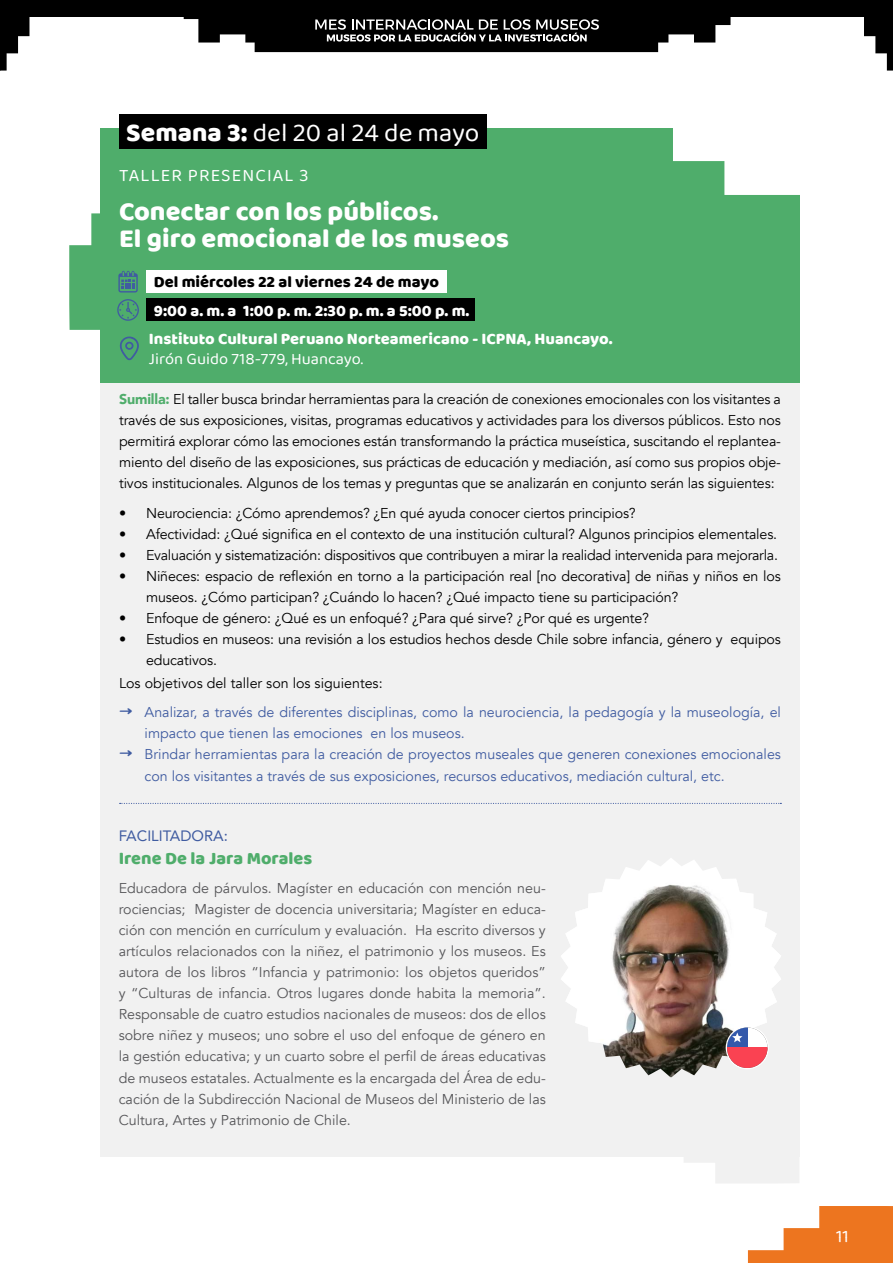
<style>
.page{position:relative;width:893px;height:1263px;background:#fff}
.page>*{position:absolute;margin:0;border:0;box-sizing:border-box;transform-origin:0 0}
.t1{font:27px/27px "Baloo";color:#fff}
.t2{font:26.4px "Baloo 2";color:#fff}
.t3{font:18px "Baloo";color:#4fad6b}
.t4{font:18px "Baloo 2";letter-spacing:.06em;color:#fff}
.t5{font:16.35px "Baloo";color:#fff}
.t6{font:16.35px "Baloo";color:#000}
.t7{font:16.35px "Baloo 2";color:#fff}
.t8{font:15px "Avenir";color:#405ca1}
.t9{font:14.25px/21px "Avenir";letter-spacing:-.01em;color:#000}
.t10{font:14.25px/21px "Avenir";color:#565659;text-align:justify}
.t11{font:14.25px/21px "Avenir";color:#405ca1}
.s1{font-family:"Baloo"}
.s2{font-weight:900;color:#4fad6b}
.s3{font-family:"Baloo 2";font-size:19.5px}
</style>
<div class="page">
<svg style="left:748px;top:1206px;width:145px;height:57px"></svg>
<svg style="left:184px;top:17px;width:546px;height:35px"></svg>
<div style="left:0;top:0;width:893px;height:17px;background:#000"></div>
<svg style="left:864px;top:17px;width:29px;height:54px"></svg>
<svg style="left:0;top:17px;width:29px;height:54px"></svg>
<div style="left:100px;top:320px;width:699px;height:837px;background:#f1f1f1"></div>
<div style="left:100px;top:128px;width:699px;height:255px;background:#4fad6b"></div>
<div style="left:119px;top:115px;width:367px;height:34px;background:#000"></div>
<svg style="left:120px;top:803px;width:661px;height:1px"></svg>
<div style="left:146px;top:270px;width:300px;height:23px;background:#fff"></div>
<div style="left:146px;top:299px;width:329px;height:22px;background:#000"></div>
<svg style="left:673px;top:128px;width:126px;height:67px"></svg>
<svg style="left:684px;top:1157px;width:115px;height:26px"></svg>
<svg style="left:69px;top:213px;width:70px;height:148px"></svg>
<svg style="left:606px;top:858px;width:130px;height:220px"></svg>
<img style="left:561px;top:880px;width:220px;height:197px">
<svg style="left:726px;top:1026px;width:43px;height:43px"></svg>
<div style="left:727px;top:1027px;width:40px;height:21px;background:#fff"></div>
<svg style="left:727px;top:1027px;width:21px;height:21px"></svg>
<svg style="left:732px;top:1032px;width:10px;height:10px"></svg>
<svg style="left:727px;top:1048px;width:40px;height:20px"></svg>
<h2 class="t2" style="left:126px;top:114px;width:355px"><span class="s1">Semana 3:</span> del 20 al 24 de mayo</h2>
<p class="t4" style="left:119px;top:162px;width:191px">TALLER PRESENCIAL 3</p>
<h1 class="t1" style="left:119px;top:197px;width:392px">Conectar con los públicos.<br>El giro emocional de los museos</h1>
<p class="t6" style="left:154px;top:272px;width:287px">Del miércoles 22 al viernes 24 de mayo</p>
<p class="t5" style="left:154px;top:300px;width:317px">9:00 a. m. a 1:00 p. m. 2:30 p. m. a 5:00 p. m.</p>
<p class="t5" style="left:149px;top:329px;width:465px">Instituto Cultural Peruano Norteamericano - ICPNA, Huancayo.</p>
<p class="t7" style="left:149px;top:347px;width:216px">Jirón Guido 718-779, Huancayo.</p>
<p class="t9" style="left:119px;top:389px;width:663px;text-align:justify"><span class="s2">Sumilla:</span> El taller busca brindar herramientas para la creación de conexiones emocionales con los visitantes a través de sus exposiciones, visitas, programas educativos y actividades para los diversos públicos. Esto nos permitirá explorar cómo las emociones están transformando la práctica museística, suscitando el replantea&shy;miento del diseño de las exposiciones, sus prácticas de educación y mediación, así como sus propios obje&shy;tivos institucionales. Algunos de los temas y preguntas que se analizarán en conjunto serán las siguientes:</p>
<p class="t9" style="left:119px;top:503px;width:518px">• Neurociencia: ¿Cómo aprendemos? ¿En qué ayuda conocer ciertos principios?</p>
<p class="t9" style="left:119px;top:524px;width:660px">• Afectividad: ¿Qué significa en el contexto de una institución cultural? Algunos principios elementales.</p>
<p class="t9" style="left:119px;top:545px;width:660px">• Evaluación y sistematización: dispositivos que contribuyen a mirar la realidad intervenida para mejorarla.</p>
<p class="t9" style="left:146px;top:566px;width:636px;text-indent:-27px">• Niñeces: espacio de reflexión en torno a la participación real [no decorativa] de niñas y niños en los museos. ¿Cómo participan? ¿Cuándo lo hacen? ¿Qué impacto tiene su participación?</p>
<p class="t9" style="left:119px;top:608px;width:532px">• Enfoque de género: ¿Qué es un enfoqué? ¿Para qué sirve? ¿Por qué es urgente?</p>
<p class="t9" style="left:146px;top:629px;width:636px;text-indent:-27px">• Estudios en museos: una revisión a los estudios hechos desde Chile sobre infancia, género y equipos educativos.</p>
<p class="t9" style="left:119px;top:672px;width:265px">Los objetivos del taller son los siguientes:</p>
<p class="t11" style="left:145px;top:702px;width:638px;text-indent:-26px"><span class="s3">→</span> Analizar, a través de diferentes disciplinas, como la neurociencia, la pedagogía y la museología, el impacto que tienen las emociones en los museos.</p>
<p class="t11" style="left:145px;top:743px;width:638px;line-height:22.5px;text-indent:-26px"><span class="s3">→</span> Brindar herramientas para la creación de proyectos museales que generen conexiones emocionales con los visitantes a través de sus exposiciones, recursos educativos, mediación cultural, etc.</p>
<p class="t8" style="left:119px;top:824px;width:111px">FACILITADORA:</p>
<p class="t3" style="left:119px;top:847px;width:195px">Irene De la Jara Morales</p>
<p class="t10" style="left:119px;top:878px;width:429px">Educadora de párvulos. Magíster en educación con mención neu&shy;rociencias; Magister de docencia universitaria; Magíster en educa&shy;ción con mención en currículum y evaluación. Ha escrito diversos y artículos relacionados con la niñez, el patrimonio y los museos. Es autora de los libros “Infancia y patrimonio: los objetos queridos” y “Culturas de infancia. Otros lugares donde habita la memoria”.<br>Responsable de cuatro estudios nacionales de museos: dos de ellos sobre niñez y museos; uno sobre el uso del enfoque de género en la gestión educativa; y un cuarto sobre el perfil de áreas educativas de museos estatales. Actualmente es la encargada del Área de edu&shy;cación de la Subdirección Nacional de Museos del Ministerio de las Cultura, Artes y Patrimonio de Chile.</p>
<p class="t4" style="left:836px;top:1224px;width:14px">11</p>
</div>
